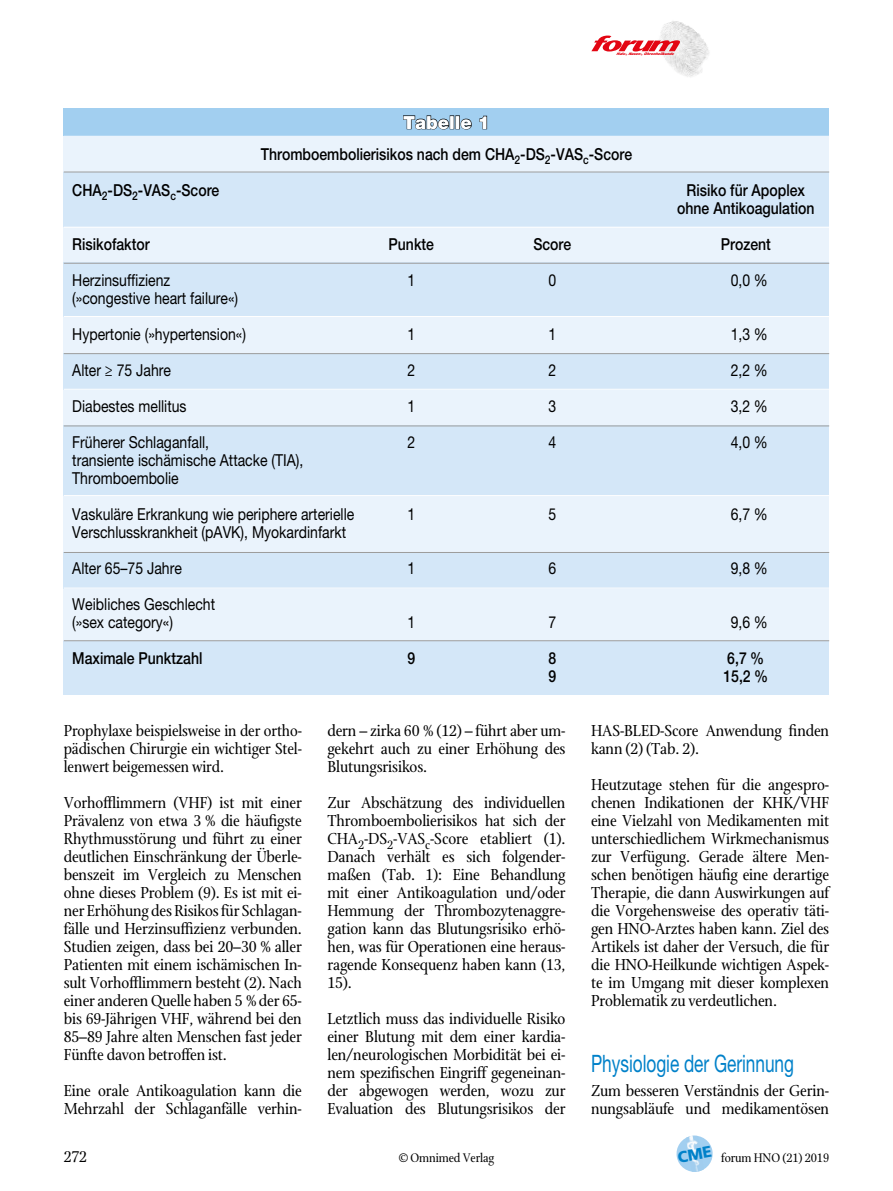
<style>
.page{position:relative;width:893px;height:1191px;background:#fff}
.page>*{position:absolute;margin:0;border:0;box-sizing:border-box;transform-origin:0 0}
.t1{font:24px "Helvetica Neue LT Std";color:#0081c9;scale:.72 1}
.t2{font:900 18px "Helvetica Neue LT Std";color:#fff}
.t3{font:17.25px/18px "Stone Print";letter-spacing:-.01em;color:#000;text-align:justify}
.t4{font:16.5px/36px "Helvetica Neue LT Std";color:#000;scale:.85 1}
.t5{font:500 16.5px/18px "Helvetica Neue LT Std";color:#000;text-align:center;scale:.85 1}
.t6{font:13.5px "Stone Print";letter-spacing:-.01em;color:#000}
.t7{font:italic 900 3.6px "Helvetica Neue";color:#e30613;scale:1.1 1}
</style>
<div class="page">
<img style="left:658px;top:21px;width:51px;height:56px">
<svg style="left:591px;top:36px;width:89px;height:15px"></svg>
<div style="left:64px;top:108px;width:765px;height:28px;background:#a2cff0"></div>
<div style="left:64px;top:136px;width:765px;height:549px;background:#eaf3fc"></div>
<div style="left:64px;top:172px;width:765px;height:55px;background:#d4e7f8"></div>
<div style="left:64px;top:263px;width:765px;height:54px;background:#d4e7f8"></div>
<div style="left:64px;top:353px;width:765px;height:36px;background:#d4e7f8"></div>
<div style="left:64px;top:425px;width:765px;height:71px;background:#d4e7f8"></div>
<div style="left:64px;top:552px;width:765px;height:36px;background:#d4e7f8"></div>
<div style="left:64px;top:641px;width:765px;height:53px;background:#d4e7f8"></div>
<hr style="left:64px;top:172px;width:765px;height:1px;background:#9d9d9c">
<hr style="left:64px;top:263px;width:765px;height:1px;background:#9d9d9c">
<hr style="left:64px;top:353px;width:765px;height:1px;background:#9d9d9c">
<hr style="left:64px;top:425px;width:765px;height:1px;background:#9d9d9c">
<hr style="left:64px;top:552px;width:765px;height:1px;background:#9d9d9c">
<hr style="left:64px;top:640px;width:765px;height:1px;background:#9d9d9c">
<hr style="left:64px;top:227px;width:765px;height:1px;background:#fff">
<hr style="left:64px;top:316px;width:765px;height:1px;background:#fff">
<hr style="left:64px;top:389px;width:765px;height:1px;background:#fff">
<hr style="left:64px;top:495px;width:765px;height:1px;background:#fff">
<hr style="left:64px;top:588px;width:765px;height:1px;background:#fff">
<svg style="left:403px;top:115px;width:46px;height:15px"></svg>
<div style="left:455px;top:115px;width:5px;height:14px;border:1px solid #000"></div>
<svg style="left:460px;top:118px;width:12px;height:12px"></svg>
<svg style="left:479px;top:115px;width:8px;height:14px"></svg>
<svg style="left:676px;top:1135px;width:37px;height:37px"></svg>
<p class="t7" style="left:617px;top:51px;width:55px">Hals-, Nasen-, Ohrenheilkunde</p>
<p class="t2" style="left:403px;top:112px;width:88px">Tabelle 1</p>
<p class="t5" style="left:261px;top:145px;width:438px">Thromboembolierisikos nach dem CHA<sub>2</sub>-DS<sub>2</sub>-VAS<sub>c</sub>-Score</p>
<p class="t5" style="left:72px;top:181px;width:175px">CHA<sub>2</sub>-DS<sub>2</sub>-VAS<sub>c</sub>-Score</p>
<p class="t5" style="left:677px;top:181px;width:163px">Risiko für Apoplex ohne Antikoagulation</p>
<p class="t5" style="left:72px;top:235px;width:93px">Risikofaktor</p>
<p class="t5" style="left:389px;top:235px;width:55px">Punkte</p>
<p class="t5" style="left:533px;top:235px;width:46px">Score</p>
<p class="t5" style="left:721px;top:235px;width:60px">Prozent</p>
<p class="t4" style="left:72px;top:262px;width:117px">Herzinsuffizienz</p>
<p class="t4" style="left:407px;top:262px;width:11px">1</p>
<p class="t4" style="left:548px;top:262px;width:11px">0</p>
<p class="t4" style="left:731px;top:262px;width:45px">0,0 %</p>
<p class="t4" style="left:72px;top:280px;width:206px">(»congestive heart failure«)<br>Hypertonie (»hypertension«)</p>
<p class="t4" style="left:407px;top:316px;width:11px">1</p>
<p class="t4" style="left:548px;top:316px;width:11px">1</p>
<p class="t4" style="left:731px;top:316px;width:45px">1,3 %</p>
<p class="t4" style="left:72px;top:352px;width:118px">Alter ≥ 75 Jahre</p>
<p class="t4" style="left:407px;top:352px;width:11px">2</p>
<p class="t4" style="left:548px;top:352px;width:11px">2</p>
<p class="t4" style="left:731px;top:352px;width:45px">2,2 %</p>
<p class="t4" style="left:72px;top:388px;width:136px">Diabestes mellitus</p>
<p class="t4" style="left:407px;top:388px;width:11px">1</p>
<p class="t4" style="left:548px;top:388px;width:11px">3</p>
<p class="t4" style="left:731px;top:388px;width:45px">3,2 %</p>
<p class="t4" style="left:72px;top:424px;width:163px">Früherer Schlaganfall,</p>
<p class="t4" style="left:407px;top:424px;width:11px">2</p>
<p class="t4" style="left:548px;top:424px;width:11px">4</p>
<p class="t4" style="left:731px;top:424px;width:45px">4,0 %</p>
<p class="t4" style="left:72px;top:451px;width:273px;line-height:18px">transiente ischämische Attacke (TIA),<br>Thromboembolie</p>
<p class="t4" style="left:72px;top:496px;width:333px">Vaskuläre Erkrankung wie periphere arterielle</p>
<p class="t4" style="left:407px;top:496px;width:11px">1</p>
<p class="t4" style="left:548px;top:496px;width:11px">5</p>
<p class="t4" style="left:731px;top:496px;width:45px">6,7 %</p>
<p class="t4" style="left:72px;top:514px;width:324px">Verschlusskrankheit (pAVK), Myokardinfarkt<br>Alter 65–75 Jahre</p>
<p class="t4" style="left:407px;top:550px;width:11px">1</p>
<p class="t4" style="left:548px;top:550px;width:11px">6</p>
<p class="t4" style="left:731px;top:550px;width:45px">9,8 %</p>
<p class="t4" style="left:72px;top:595px;width:170px;line-height:18px">Weibliches Geschlecht (»sex category«)</p>
<p class="t4" style="left:407px;top:604px;width:11px">1</p>
<p class="t4" style="left:548px;top:604px;width:11px">7</p>
<p class="t4" style="left:731px;top:604px;width:45px">9,6 %</p>
<p class="t5" style="left:72px;top:649px;width:155px">Maximale Punktzahl</p>
<p class="t5" style="left:407px;top:649px;width:11px">9</p>
<p class="t5" style="left:548px;top:649px;width:11px">8</p>
<p class="t5" style="left:727px;top:649px;width:45px">6,7 %</p>
<p class="t5" style="left:548px;top:667px;width:11px">9</p>
<p class="t5" style="left:723px;top:667px;width:54px">15,2 %</p>
<p class="t3" style="left:64px;top:722px;width:240px">Prophylaxe beispielsweise in der ortho&shy;pädischen Chirurgie ein wichtiger Stel&shy;lenwert beigemessen wird.</p>
<p class="t3" style="left:64px;top:794px;width:240px">Vorhofflimmern (VHF) ist mit einer Prävalenz von etwa 3 % die häufigste Rhythmusstörung und führt zu einer deutlichen Einschränkung der Überle&shy;benszeit im Vergleich zu Menschen ohne dieses Problem (9). Es ist mit ei&shy;ner Erhöhung des Risikos für Schlagan&shy;fälle und Herzinsuffizienz verbunden.<br>Studien zeigen, dass bei 20–30 % aller Patienten mit einem ischämischen In&shy;sult Vorhofflimmern besteht (2). Nach einer anderen Quelle haben 5 % der 65- bis 69-Jährigen VHF, während bei den 85–89 Jahre alten Menschen fast jeder Fünfte davon betroffen ist.</p>
<p class="t3" style="left:64px;top:1082px;width:240px">Eine orale Antikoagulation kann die<br>Mehrzahl der Schlaganfälle verhin-</p>
<p class="t3" style="left:327px;top:721px;width:240px">dern – zirka 60 % (12) – führt aber um&shy;gekehrt auch zu einer Erhöhung des Blutungsrisikos.</p>
<p class="t3" style="left:327px;top:793px;width:240px">Zur Abschätzung des individuellen Thromboembolierisikos hat sich der CHA<sub>2</sub>-DS<sub>2</sub>-VAS<sub>c</sub>-Score etabliert (1).<br>Danach verhält es sich folgender&shy;maßen (Tab. 1): Eine Behandlung mit einer Antikoagulation und/oder Hemmung der Thrombozytenaggre&shy;gation kann das Blutungsrisiko erhö&shy;hen, was für Operationen eine heraus&shy;ragende Konsequenz haben kann (13, 15).</p>
<p class="t3" style="left:327px;top:1010px;width:240px">Letztlich muss das individuelle Risiko einer Blutung mit dem einer kardia&shy;len/neurologischen Morbidität bei ei&shy;nem spezifischen Eingriff gegeneinan&shy;der abgewogen werden, wozu zur Evaluation des Blutungsrisikos der</p>
<p class="t3" style="left:591px;top:722px;width:240px">HAS-BLED-Score Anwendung finden kann (2) (Tab. 2).</p>
<p class="t3" style="left:591px;top:776px;width:240px">Heutzutage stehen für die angespro&shy;chenen Indikationen der KHK/VHF eine Vielzahl von Medikamenten mit unterschiedlichem Wirkmechanismus zur Verfügung. Gerade ältere Men&shy;schen benötigen häufig eine derartige Therapie, die dann Auswirkungen auf die Vorgehensweise des operativ täti&shy;gen HNO-Arztes haben kann. Ziel des Artikels ist daher der Versuch, die für die HNO-Heilkunde wichtigen Aspek&shy;te im Umgang mit dieser komplexen Problematik zu verdeutlichen.</p>
<h1 class="t1" style="left:591px;top:1049px;width:283px">Physiologie der Gerinnung</h1>
<p class="t3" style="left:591px;top:1082px;width:240px">Zum besseren Verständnis der Gerin&shy;nungsabläufe und medikamentösen</p>
<p class="t3" style="left:64px;top:1147px;width:25px">272</p>
<p class="t6" style="left:399px;top:1149px;width:97px">© Omnimed Verlag</p>
<p class="t6" style="left:721px;top:1149px;width:109px">forum HNO (21) 2019</p>
</div>
